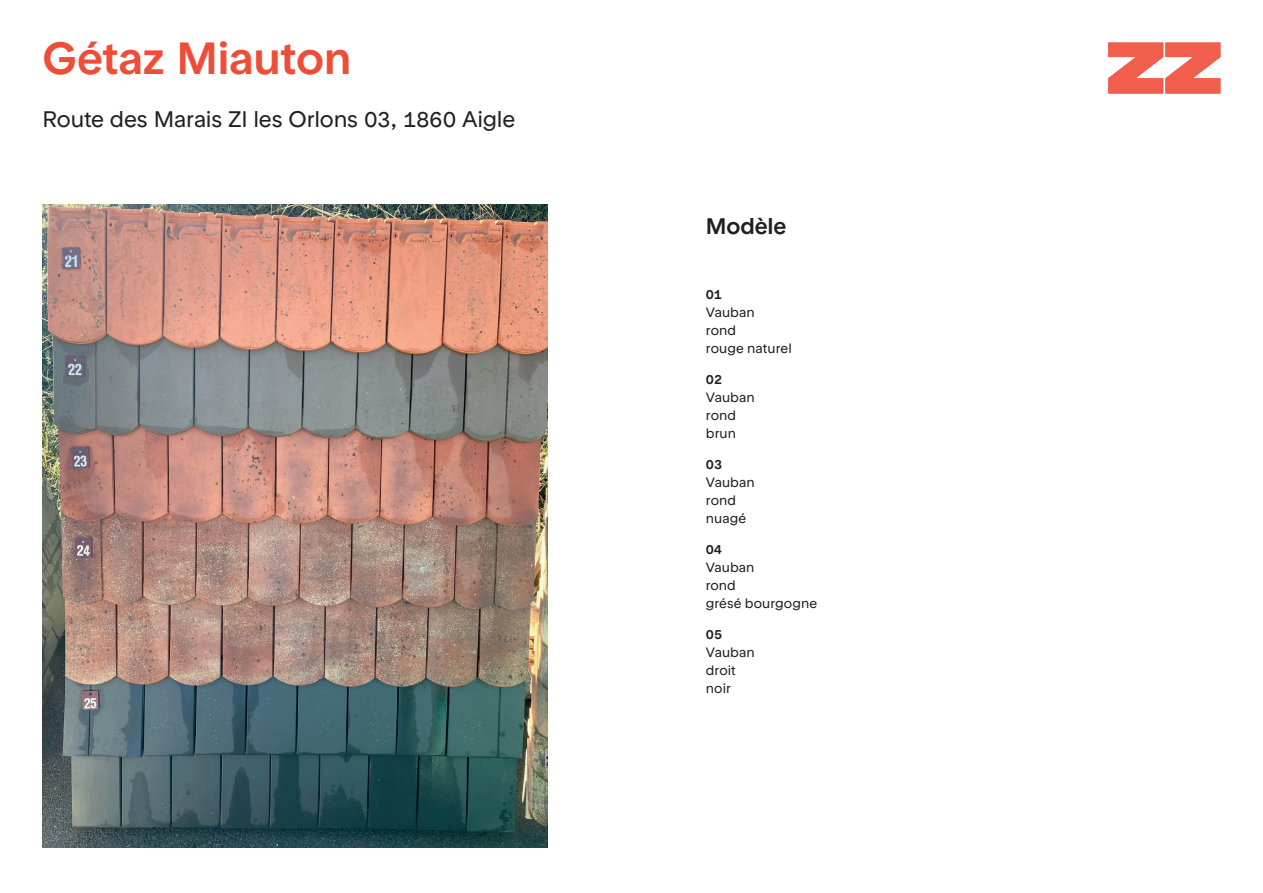
<style>
.page{position:relative;width:1263px;height:893px;background:#fff}
.page>*{position:absolute;margin:0;border:0;box-sizing:border-box;transform-origin:0 0}
.t1{font:500 45px "ZZ Rondelle";letter-spacing:-.01em;color:#ef4d37}
.t2{font:22.5px "ZZ Rondelle";letter-spacing:-.01em;color:#231f20}
.t3{font:500 22.5px "ZZ Rondelle";letter-spacing:-.005em;color:#231f20}
.t4{font:13.5px/18px "ZZ Rondelle";color:#231f20}
.t5{font:500 13.5px "ZZ Rondelle";color:#231f20}
</style>
<div class="page">
<svg style="left:1108px;top:43px;width:112px;height:51px"></svg>
<img style="left:43px;top:204px;width:504px;height:643px">
<h1 class="t1" style="left:43px;top:31px;width:310px">Gétaz Miauton</h1>
<h2 class="t2" style="left:43px;top:106px;width:474px">Route des Marais ZI les Orlons 03, 1860 Aigle</h2>
<h2 class="t3" style="left:706px;top:213px;width:82px">Modèle</h2>
<p class="t5" style="left:706px;top:286px;width:18px">01</p>
<p class="t4" style="left:706px;top:303px;width:87px">Vauban<br>rond<br>rouge naturel</p>
<p class="t5" style="left:706px;top:371px;width:18px">02</p>
<p class="t4" style="left:706px;top:388px;width:50px">Vauban rond brun</p>
<p class="t5" style="left:706px;top:456px;width:18px">03</p>
<p class="t4" style="left:706px;top:473px;width:50px">Vauban rond nuagé</p>
<p class="t5" style="left:706px;top:541px;width:18px">04</p>
<p class="t4" style="left:706px;top:558px;width:113px">Vauban<br>rond<br>grésé bourgogne</p>
<p class="t5" style="left:706px;top:626px;width:18px">05</p>
<p class="t4" style="left:706px;top:643px;width:50px">Vauban droit noir</p>
</div>
